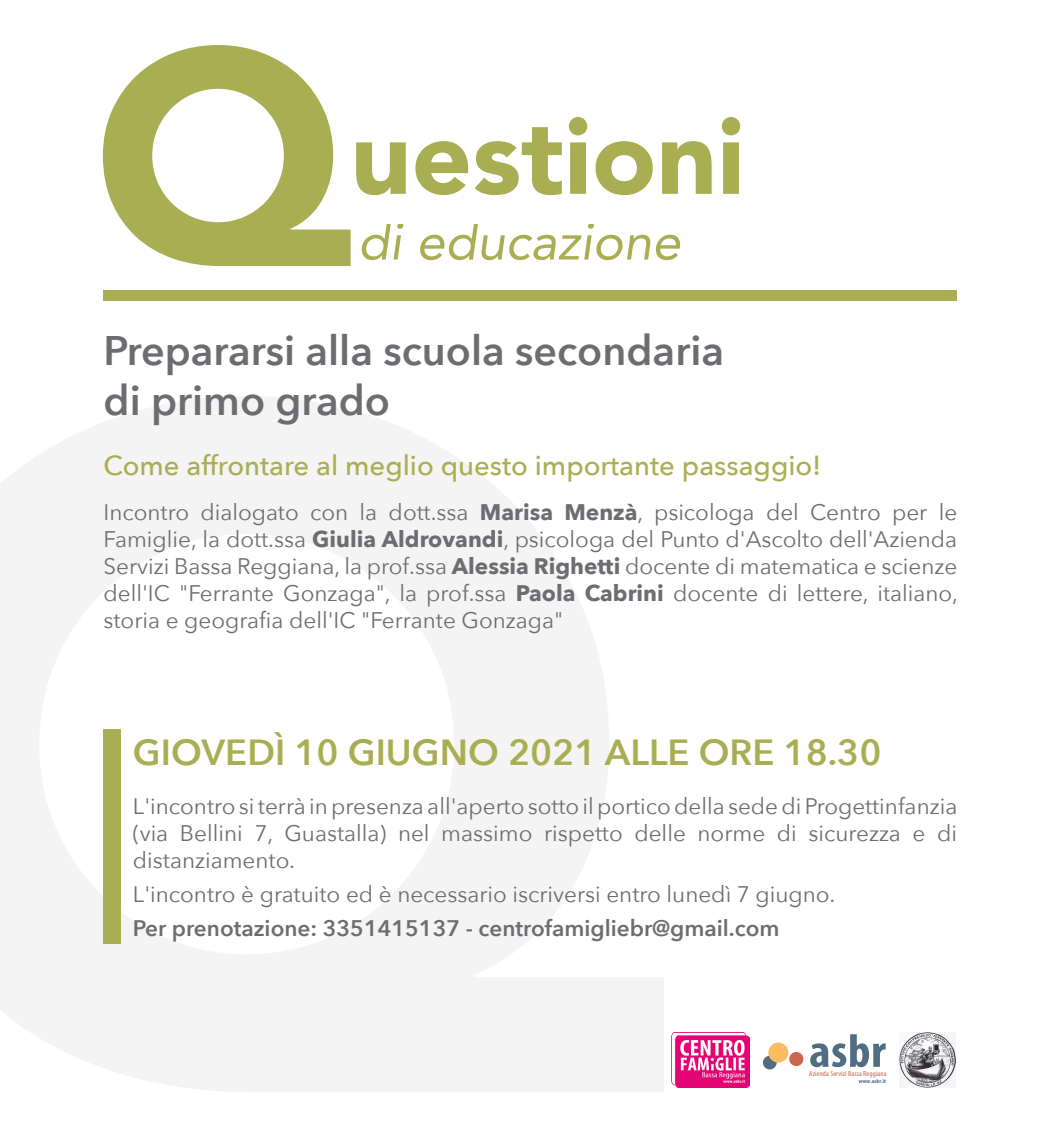
<style>
.page{position:relative;width:1053px;height:1134px;background:#fff}
.page>*{position:absolute;margin:0;border:0;box-sizing:border-box;transform-origin:0 0}
.t1{font:900 105.88px "Avenir";color:#aaae53}
.t2{font:italic 51.75px "Avenir";color:#aaae53}
.t3{font:700 condensed 47px "Myriad Pro";color:#516d84;scale:1.08 1}
.t4{font:600 41.25px "Avenir Next";color:#6c6d70}
.t5{font:600 36.25px "Avenir Next";color:#aaae53}
.t6{font:500 27.5px "Avenir Next";color:#aaae53}
.t7{font:22.5px/27px "Avenir Next";color:#6c6d70;text-align:justify}
.t8{font:600 22.5px "Avenir Next";color:#6c6d70}
.t9{font:condensed 7.38px "Myriad Pro";letter-spacing:.01em;color:#ca6650;scale:1.08 1}
.t10{font:700 condensed 5.75px "Myriad Pro";letter-spacing:.01em;color:#516d84;scale:1.08 1}
.s1{font-weight:700}
</style>
<div class="page">
<svg style="left:0;top:397px;width:664px;height:695px;fill:#f4f4f4"></svg>
<svg style="left:103px;top:45px;width:247px;height:221px;fill:#aaae53"></svg>
<img style="left:671px;top:1032px;width:78px;height:55px">
<div style="left:762px;top:1056px;width:14px;height:13px;background:#516d84;border-radius:50%"></div>
<div style="left:768px;top:1042px;width:20px;height:20px;background:#fcba61;border-radius:50%"></div>
<div style="left:789px;top:1052px;width:14px;height:14px;background:#ca6650;border-radius:50%"></div>
<div style="left:103px;top:290px;width:854px;height:10px;background:#aaae53"></div>
<div style="left:103px;top:729px;width:18px;height:214px;background:#aaae53"></div>
<img style="left:899px;top:1032px;width:56px;height:56px">
<p class="t1" style="left:350px;top:66px;width:395px">uestioni</p>
<p class="t2" style="left:358px;top:210px;width:324px">di educazione</p>
<p class="t4" style="left:103px;top:315px;width:622px">Prepararsi alla scuola secondaria</p>
<p class="t4" style="left:103px;top:365px;width:288px">di primo grado</p>
<p class="t6" style="left:103px;top:442px;width:719px">Come affrontare al meglio questo importante passaggio!</p>
<p class="t7" style="left:103px;top:497px;width:855px">Incontro dialogato con la dott.ssa <span class="s1">Marisa Menzà</span>, psicologa del Centro per le Famiglie, la dott.ssa <span class="s1">Giulia Aldrovandi</span>, psicologa del Punto d'Ascolto dell'Azienda Servizi Bassa Reggiana, la prof.ssa <span class="s1">Alessia Righetti</span> docente di matematica e scienze dell'IC "Ferrante Gonzaga", la prof.ssa <span class="s1">Paola Cabrini</span> docente di lettere, italiano, storia e geografia dell'IC "Ferrante Gonzaga"</p>
<p class="t5" style="left:133px;top:722px;width:750px">GIOVEDÌ 10 GIUGNO 2021 ALLE ORE 18.30</p>
<p class="t7" style="left:133px;top:791px;width:825px">L'incontro si terrà in presenza all'aperto sotto il portico della sede di Progettinfanzia (via Bellini 7, Guastalla) nel massimo rispetto delle norme di sicurezza e di distanziamento.</p>
<p class="t7" style="left:133px;top:879px;width:703px">L'incontro è gratuito ed è necessario iscriversi entro lunedì 7 giugno.</p>
<p class="t8" style="left:133px;top:909px;width:648px">Per prenotazione: 3351415137 - centrofamigliebr@gmail.com</p>
<p class="t3" style="left:809px;top:1022px;width:72px">asbr</p>
<p class="t9" style="left:809px;top:1069px;width:73px">Azienda Servizi Bassa Reggiana</p>
<p class="t10" style="left:858px;top:1077px;width:27px">www.asbr.it</p>
</div>
